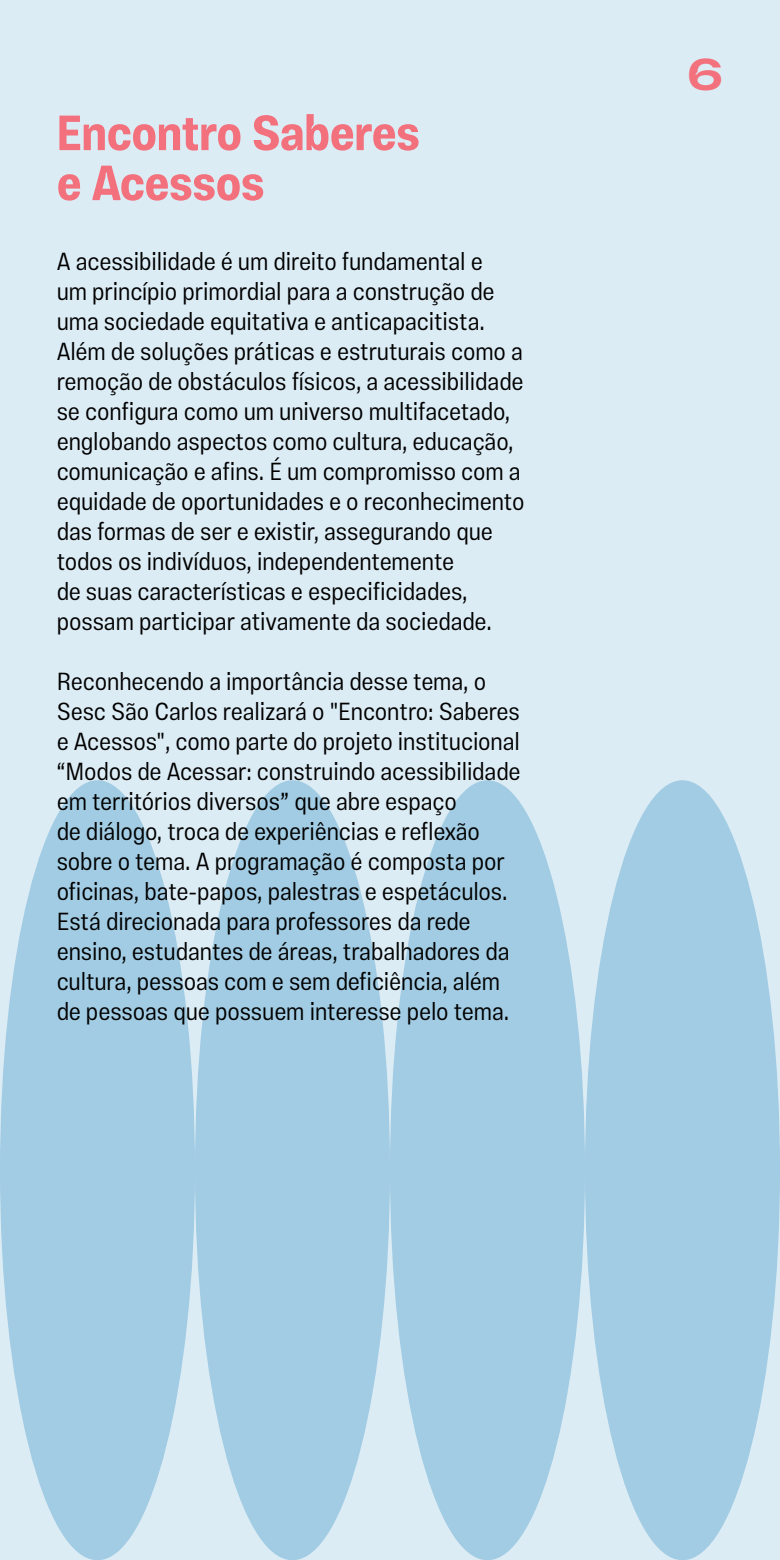
<style>
.page{position:relative;width:780px;height:1560px;background:#fff}
.page>*{position:absolute;margin:0;border:0;box-sizing:border-box;transform-origin:0 0}
.t1{font:700 50px/50px "Vinila Condensed";letter-spacing:-.005em;color:#f2717d}
.t2{font:700 45px "Vinila Extended";color:#f2717d}
.t3{font:300 25px/30px "Vinila Condensed";letter-spacing:-.005em;color:#000}
</style>
<div class="page">
<div style="left:0;top:0;width:780px;height:1559px;background:#dcecf5"></div>
<div style="left:195px;top:780px;width:195px;height:779px;background:#a1cce4;border-radius:50%"></div>
<div style="left:0;top:780px;width:195px;height:779px;background:#a1cce4;border-radius:50%"></div>
<div style="left:585px;top:780px;width:195px;height:779px;background:#a1cce4;border-radius:50%"></div>
<div style="left:390px;top:780px;width:195px;height:779px;background:#a1cce4;border-radius:50%"></div>
<h1 class="t1" style="left:57px;top:108px;width:364px">Encontro Saberes e Acessos</h1>
<p class="t3" style="left:57px;top:246px;width:469px">A acessibilidade é um direito fundamental e<br>um princípio primordial para a construção de uma sociedade equitativa e anticapacitista.<br>Além de soluções práticas e estruturais como a remoção de obstáculos físicos, a acessibilidade se configura como um universo multifacetado, englobando aspectos como cultura, educação, comunicação e afins. É um compromisso com a equidade de oportunidades e o reconhecimento das formas de ser e existir, assegurando que todos os indivíduos, independentemente<br>de suas características e especificidades, possam participar ativamente da sociedade.</p>
<p class="t3" style="left:57px;top:666px;width:465px">Reconhecendo a importância desse tema, o Sesc São Carlos realizará o "Encontro: Saberes e Acessos", como parte do projeto institucional “Modos de Acessar: construindo acessibilidade em territórios diversos” que abre espaço<br>de diálogo, troca de experiências e reflexão sobre o tema. A programação é composta por oficinas, bate-papos, palestras e espetáculos.<br>Está direcionada para professores da rede ensino, estudantes de áreas, trabalhadores da cultura, pessoas com e sem deficiência, além de pessoas que possuem interesse pelo tema.</p>
<h2 class="t2" style="left:686px;top:47px;width:38px">6</h2>
</div>
